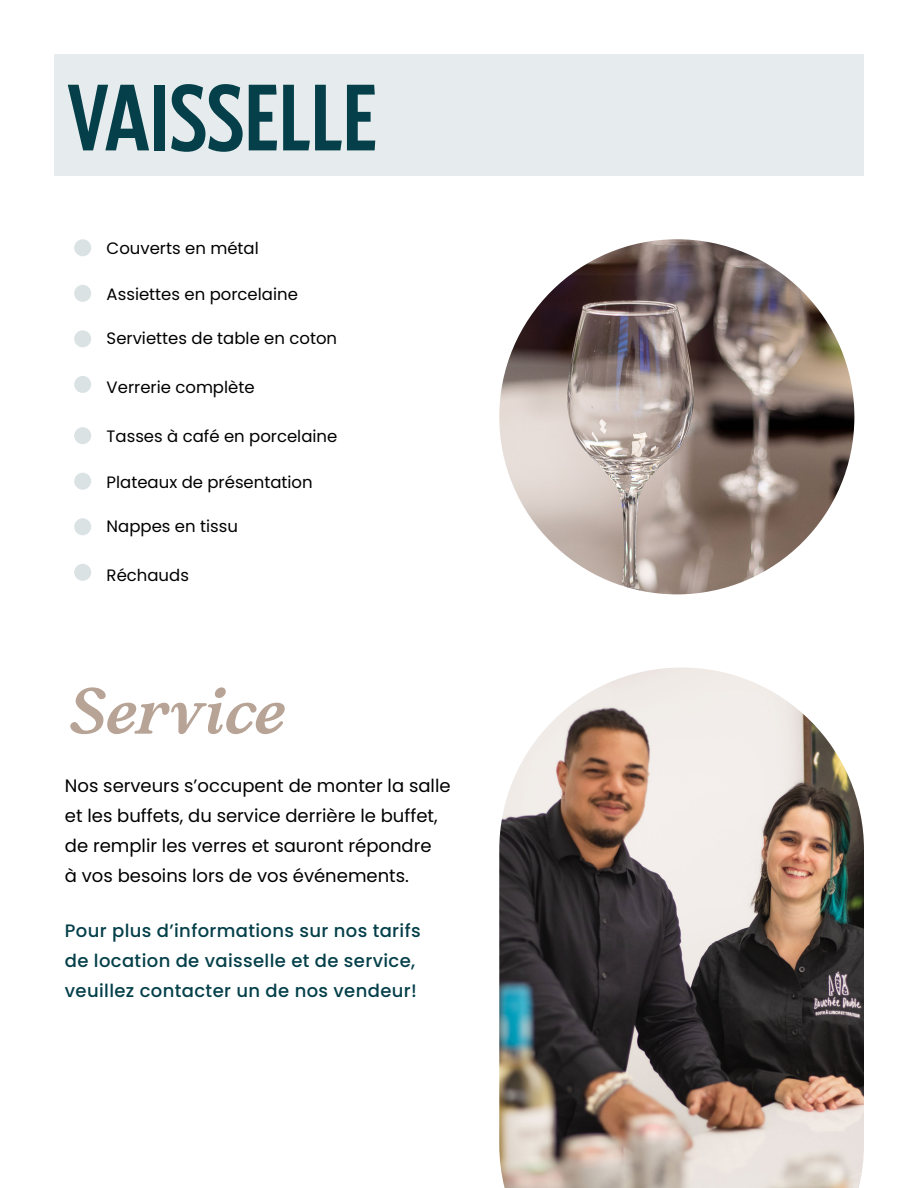
<style>
.page{position:relative;width:918px;height:1188px;background:#fff}
.page>*{position:absolute;margin:0;border:0;box-sizing:border-box;transform-origin:0 0}
.t1{font:93.75px "Marko";color:#05404a}
.t2{font:italic 61.5px "Fresh Roast";color:#b8a496}
.t3{font:18px/30px "Poppins";color:#000}
.t4{font:500 18px/30px "Poppins";letter-spacing:.02em;color:#05404a}
.t5{font:16.5px "Poppins";color:#000}
</style>
<div class="page">
<div style="left:74px;top:239px;width:17px;height:17px;background:#dae2e4;border-radius:50%"></div>
<div style="left:74px;top:427px;width:17px;height:17px;background:#dae2e4;border-radius:50%"></div>
<div style="left:74px;top:285px;width:17px;height:17px;background:#dae2e4;border-radius:50%"></div>
<div style="left:74px;top:473px;width:17px;height:17px;background:#dae2e4;border-radius:50%"></div>
<div style="left:74px;top:330px;width:17px;height:17px;background:#dae2e4;border-radius:50%"></div>
<div style="left:74px;top:518px;width:17px;height:17px;background:#dae2e4;border-radius:50%"></div>
<div style="left:74px;top:376px;width:17px;height:17px;background:#dae2e4;border-radius:50%"></div>
<div style="left:74px;top:564px;width:17px;height:17px;background:#dae2e4;border-radius:50%"></div>
<div style="left:54px;top:54px;width:810px;height:122px;background:#e6eced"></div>
<img style="left:499px;top:668px;width:365px;height:520px">
<img style="left:499px;top:239px;width:355px;height:355px;border-radius:178px">
<p class="t1" style="left:67px;top:65px;width:311px">VAISSELLE</p>
<p class="t5" style="left:107px;top:238px;width:154px">Couverts en métal</p>
<p class="t5" style="left:107px;top:284px;width:193px">Assiettes en porcelaine</p>
<p class="t5" style="left:107px;top:329px;width:232px">Serviettes de table en coton</p>
<p class="t5" style="left:107px;top:378px;width:150px">Verrerie complète</p>
<p class="t5" style="left:107px;top:426px;width:232px">Tasses à café en porcelaine</p>
<p class="t5" style="left:107px;top:472px;width:208px">Plateaux de présentation</p>
<p class="t5" style="left:107px;top:517px;width:133px">Nappes en tissu</p>
<p class="t5" style="left:107px;top:565px;width:84px">Réchauds</p>
<p class="t2" style="left:65px;top:672px;width:218px">Service</p>
<p class="t3" style="left:65px;top:771px;width:387px">Nos serveurs s’occupent de monter la salle et les buffets, du service derrière le buffet, de remplir les verres et sauront répondre<br>à vos besoins lors de vos événements.</p>
<p class="t4" style="left:65px;top:915px;width:357px">Pour plus d’informations sur nos tarifs de location de vaisselle et de service, veuillez contacter un de nos vendeur!</p>
</div>
